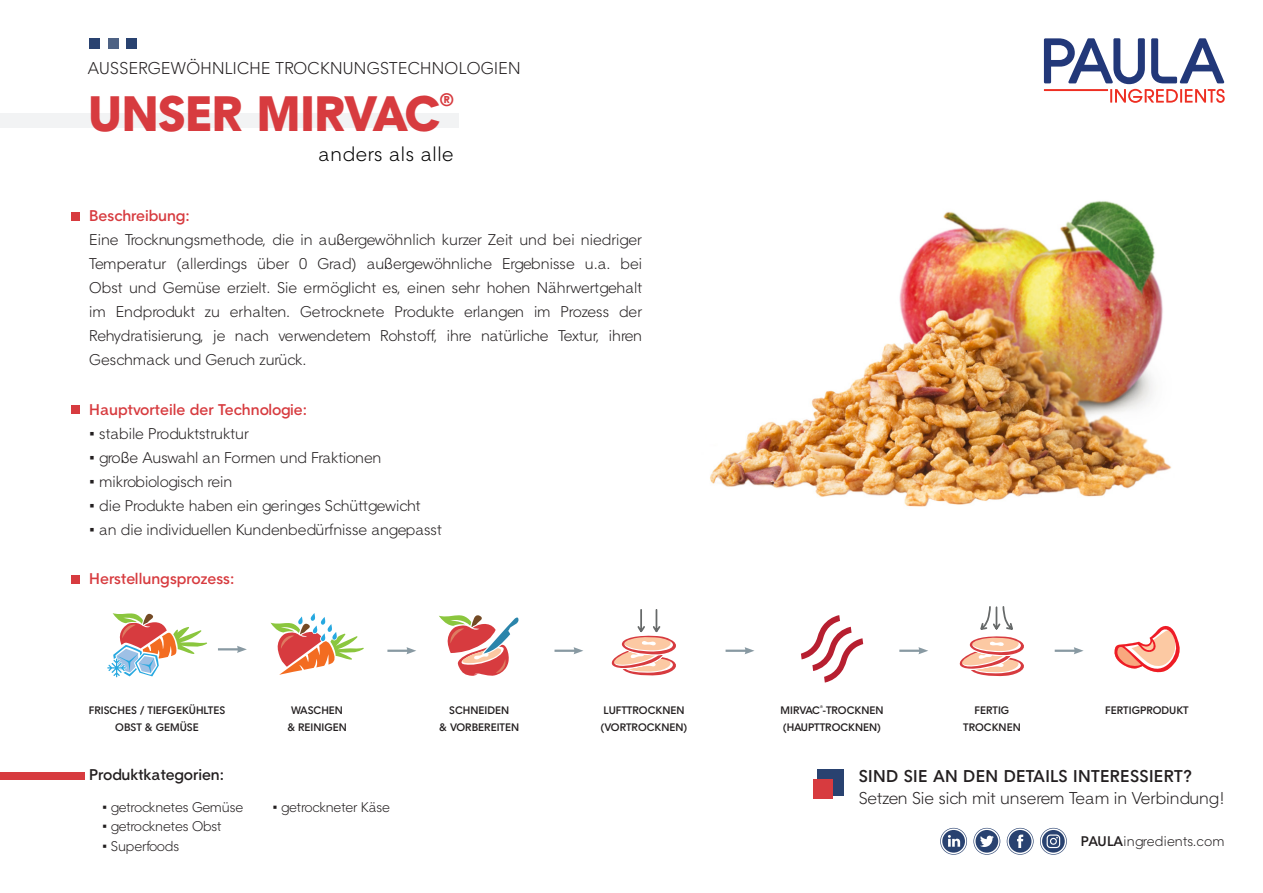
<style>
.page{position:relative;width:1263px;height:893px;background:#fff}
.page>*{position:absolute;margin:0;border:0;box-sizing:border-box;transform-origin:0 0}
.t1{font:48px "Straight EFN Heavy";letter-spacing:-.02em;color:#d73b3f}
.t2{font:19.5px "Straight EFN";letter-spacing:.03em;color:#000}
.t3{font:17.55px "Straight EFN Heavy";color:#d73b3f}
.t4{font:16.5px "Straight EFN";color:#231f20}
.t5{font:16.5px "Straight EFN";letter-spacing:.02em;color:#231f20}
.t6{font:700 16.5px "Straight EFN";letter-spacing:.02em;color:#231f20}
.Styl_akapitowy_2{font:15px/24px "Straight EFN";color:#231f20;text-align:justify}
.t7{font:700 15px "Straight EFN";color:#d73b3f}
.t8{font:700 15px "Straight EFN";color:#231f20}
.Styl_akapitowy_2-2{font:13.5px "Straight EFN";letter-spacing:-.01em;color:#231f20}
.Styl_akapitowy_2-3{font:13.5px "Straight EFN";letter-spacing:.02em;color:#231f20}
.t9{font:700 10.5px/16.5px "Straight EFN";color:#231f20;text-align:center}
.t10{font:700 3.45px "Straight EFN";color:#231f20}
.s1{font-family:"Lato";font-weight:300}
.s2{font-weight:700}
</style>
<div class="page">
<svg style="left:1044px;top:38px;width:181px;height:65px"></svg>
<div style="left:89px;top:38px;width:11px;height:11px;background:#294270"></div>
<div style="left:108px;top:38px;width:10px;height:11px;background:#4e6284"></div>
<div style="left:127px;top:38px;width:10px;height:11px;background:#294270"></div>
<div style="left:817px;top:769px;width:26px;height:26px;background:#294270"></div>
<svg style="left:1007px;top:828px;width:26px;height:27px"></svg>
<svg style="left:940px;top:828px;width:27px;height:27px"></svg>
<svg style="left:973px;top:828px;width:27px;height:27px"></svg>
<svg style="left:1040px;top:828px;width:27px;height:27px"></svg>
<div style="left:814px;top:779px;width:19px;height:19px;background:#d73b3f"></div>
<div style="left:0;top:113px;width:458px;height:15px;background:#f2f3f4"></div>
<div style="left:71px;top:213px;width:8px;height:8px;background:#d73b3f"></div>
<div style="left:71px;top:405px;width:8px;height:9px;background:#d73b3f"></div>
<div style="left:0;top:772px;width:85px;height:7px;background:#d73b3f"></div>
<img style="left:710px;top:201px;width:462px;height:306px">
<div style="left:71px;top:575px;width:8px;height:8px;background:#d73b3f"></div>
<svg style="left:107px;top:613px;width:100px;height:65px"></svg>
<svg style="left:270px;top:613px;width:94px;height:62px"></svg>
<svg style="left:439px;top:615px;width:80px;height:61px"></svg>
<img style="left:957px;top:381px;width:72px;height:296px">
<svg style="left:611px;top:609px;width:65px;height:67px"></svg>
<svg style="left:1114px;top:626px;width:66px;height:47px"></svg>
<svg style="left:801px;top:615px;width:62px;height:67px"></svg>
<hr style="left:218px;top:648px;width:21px;height:2px;background:#8899a2">
<svg style="left:237px;top:646px;width:10px;height:7px"></svg>
<hr style="left:554px;top:650px;width:21px;height:2px;background:#8899a2">
<svg style="left:573px;top:647px;width:10px;height:7px"></svg>
<hr style="left:387px;top:650px;width:21px;height:2px;background:#8899a2">
<svg style="left:406px;top:647px;width:10px;height:7px"></svg>
<hr style="left:725px;top:650px;width:21px;height:2px;background:#8899a2">
<svg style="left:745px;top:647px;width:9px;height:7px"></svg>
<hr style="left:899px;top:650px;width:21px;height:2px;background:#8899a2">
<svg style="left:918px;top:647px;width:10px;height:7px"></svg>
<hr style="left:1055px;top:650px;width:21px;height:2px;background:#8899a2">
<svg style="left:1074px;top:647px;width:9px;height:7px"></svg>
<p class="t5" style="left:88px;top:58px;width:434px">AUSSERGEWÖHNLICHE TROCKNUNGSTECHNOLOGIEN</p>
<p class="t1" style="left:88px;top:84px;width:354px">UNSER MIRVAC</p>
<p class="t3" style="left:440px;top:89px;width:15px">®</p>
<p class="t2" style="left:319px;top:143px;width:137px">anders als alle</p>
<p class="t7" style="left:89px;top:207px;width:102px">Beschreibung:</p>
<p class="Styl_akapitowy_2" style="left:89px;top:228px;width:554px">Eine Trocknungsmethode, die in außergewöhnlich kurzer Zeit und bei niedriger Temperatur (allerdings über 0 Grad) außergewöhnliche Ergebnisse u.a. bei Obst und Gemüse erzielt. Sie ermöglicht es, einen sehr hohen Nährwertgehalt im Endprodukt zu erhalten. Getrocknete Produkte erlangen im Prozess der Rehydratisierung, je nach verwendetem Rohstoff, ihre natürliche Textur, ihren Geschmack und Geruch zurück.</p>
<p class="t7" style="left:89px;top:400px;width:219px">Hauptvorteile der Technologie:</p>
<p class="Styl_akapitowy_2" style="left:89px;top:422px;width:161px"><span class="s1">▪</span> stabile Produktstruktur</p>
<p class="Styl_akapitowy_2" style="left:89px;top:446px;width:294px"><span class="s1">▪</span> große Auswahl an Formen und Fraktionen</p>
<p class="Styl_akapitowy_2" style="left:89px;top:470px;width:145px"><span class="s1">▪</span> mikrobiologisch rein</p>
<p class="Styl_akapitowy_2" style="left:89px;top:494px;width:333px"><span class="s1">▪</span> die Produkte haben ein geringes Schüttgewicht</p>
<p class="Styl_akapitowy_2" style="left:89px;top:518px;width:354px"><span class="s1">▪</span> an die individuellen Kundenbedürfnisse angepasst</p>
<p class="t7" style="left:89px;top:570px;width:147px">Herstellungsprozess:</p>
<p class="t9" style="left:89px;top:702px;width:138px">FRISCHES / TIEFGEKÜHLTES</p>
<p class="t9" style="left:1105px;top:702px;width:85px">FERTIGPRODUKT</p>
<p class="t9" style="left:115px;top:719px;width:85px">OBST &amp; GEMÜSE</p>
<p class="t10" style="left:820px;top:704px;width:4px">®</p>
<p class="t9" style="left:783px;top:719px;width:100px">(HAUPTTROCKNEN)</p>
<p class="t9" style="left:291px;top:702px;width:53px">WASCHEN</p>
<p class="t9" style="left:287px;top:719px;width:61px">&amp; REINIGEN</p>
<p class="t9" style="left:439px;top:702px;width:81px">SCHNEIDEN<br>&amp; VORBEREITEN</p>
<p class="t9" style="left:600px;top:702px;width:88px;text-align:left">LUFTTROCKNEN (VORTROCKNEN)</p>
<p class="t9" style="left:780px;top:702px;width:104px">MIRVAC -TROCKNEN</p>
<p class="t9" style="left:974px;top:702px;width:36px">FERTIG</p>
<p class="t9" style="left:963px;top:719px;width:59px">TROCKNEN</p>
<p class="t8" style="left:89px;top:765px;width:136px">Produktkategorien:</p>
<p class="Styl_akapitowy_2-2" style="left:102px;top:799px;width:143px"><span class="s1">▪</span> getrocknetes Gemüse</p>
<p class="Styl_akapitowy_2-2" style="left:273px;top:799px;width:119px"><span class="s1">▪</span> getrockneter Käse</p>
<p class="Styl_akapitowy_2-2" style="left:102px;top:818px;width:121px"><span class="s1">▪</span> getrocknetes Obst</p>
<p class="Styl_akapitowy_2-2" style="left:102px;top:838px;width:78px"><span class="s1">▪</span> Superfoods</p>
<p class="t6" style="left:859px;top:765px;width:335px">SIND SIE AN DEN DETAILS INTERESSIERT?</p>
<p class="t4" style="left:859px;top:788px;width:367px">Setzen Sie sich mit unserem Team in Verbindung!</p>
<p class="Styl_akapitowy_2-3" style="left:1081px;top:833px;width:145px"><span class="s2">PAULA</span>ingredients.com</p>
</div>
